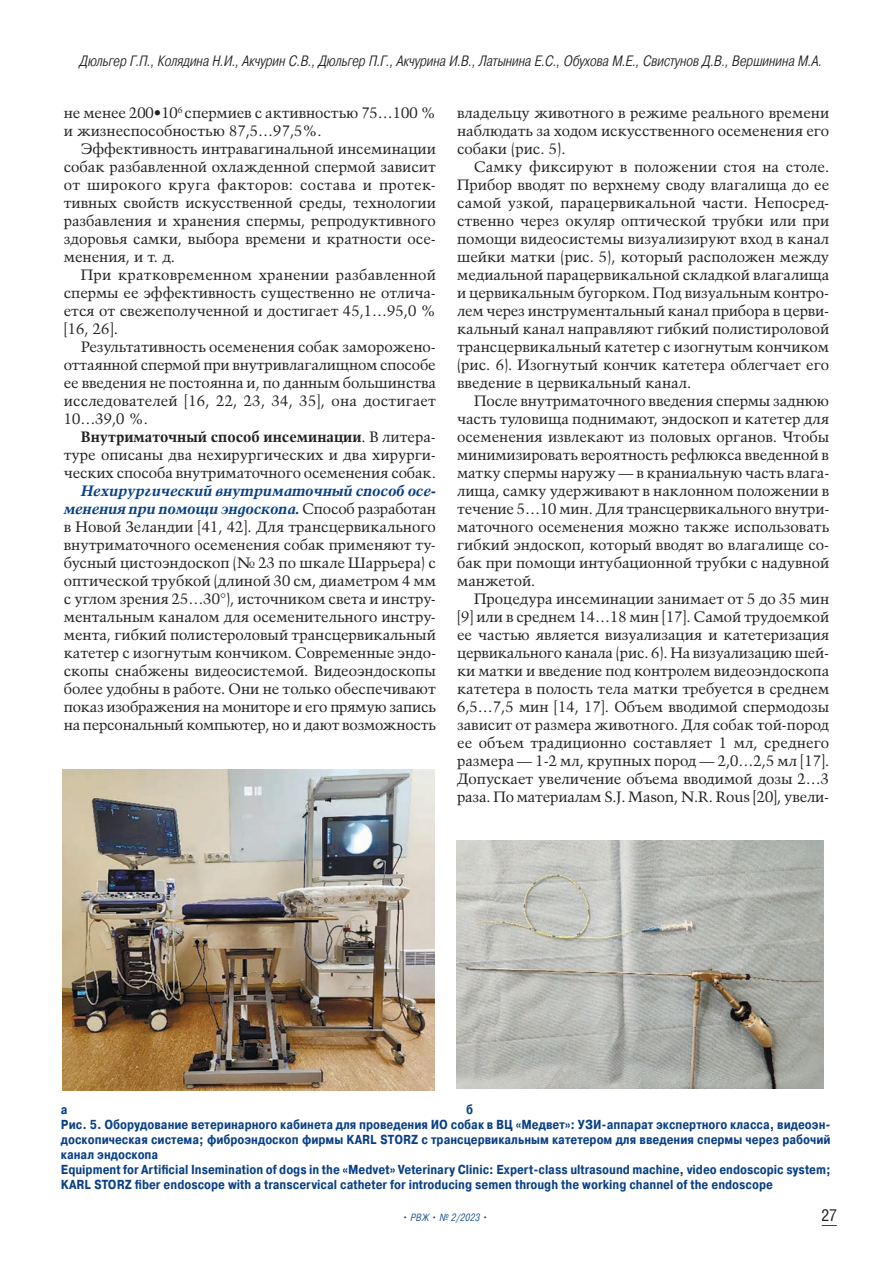
<style>
.page{position:relative;width:893px;height:1263px;background:#fff}
.page>*{position:absolute;margin:0;border:0;box-sizing:border-box;transform-origin:0 0}
.t1{font:16.5px "Helios Cond";color:#231f20}
.t2{font:15px/18px "Talisman";color:#231f20;text-align:justify}
.t3{font:italic 300 15px "Pragmatica Cond";letter-spacing:-.01em;color:#231f20}
.t4{font:700 13.05px/15px "Pragmatica Cond";color:#094085}
.t5{font:italic 300 10.5px "Pragmatica Cond";letter-spacing:.02em;color:#0f4a87}
.s1{font-weight:700}
.s2{font-weight:700;font-style:italic;color:#094085}
</style>
<div class="page">
<svg style="left:822px;top:1225px;width:15px;height:1px"></svg>
<img style="left:62px;top:769px;width:373px;height:322px">
<img style="left:456px;top:840px;width:367px;height:249px">
<p class="t3" style="left:80px;top:51px;width:744px">Дюльгер Г.П., Колядина Н.И., Акчурин С.В., Дюльгер П.Г., Акчурина И.В., Латынина Е.С., Обухова М.Е., Свистунов Д.В., Вершинина М.А.</p>
<p class="t2" style="left:64px;top:104px;width:373px">не менее 200•10<sup>6</sup> спермиев с активностью 75…100 % и жизнеспособностью 87,5…97,5%.</p>
<p class="t2" style="left:64px;top:140px;width:374px;text-indent:17px">Эффективность интравагинальной инсеминации собак разбавленной охлажденной спермой зависит от широкого круга факторов: состава и протек&shy;тивных свойств искусственной среды, технологии разбавления и хранения спермы, репродуктивного здоровья самки, выбора времени и кратности осе&shy;менения, и т. д.</p>
<p class="t2" style="left:64px;top:266px;width:374px;text-indent:17px">При кратковременном хранении разбавленной спермы ее эффективность существенно не отлича&shy;ется от свежеполученной и достигает 45,1…95,0 % [16, 26].</p>
<p class="t2" style="left:64px;top:338px;width:374px;text-indent:17px">Результативность осеменения собак заморожено&shy;оттаянной спермой при внутривлагалищном способе ее введения не постоянна и, по данным большинства исследователей [16, 22, 23, 34, 35], она достигает 10…39,0 %.</p>
<p class="t2" style="left:64px;top:428px;width:374px;text-indent:17px"><span class="s1">Внутриматочный способ инсеминации</span>. В литера&shy;туре описаны два нехирургических и два хирурги&shy;ческих способа внутриматочного осеменения собак.</p>
<p class="t2" style="left:64px;top:482px;width:374px;text-indent:17px"><span class="s2">Нехирургический внутриматочный способ осе&shy;менения при помощи эндоскопа.</span> Способ разработан в Новой Зеландии [41, 42]. Для трансцервикального внутриматочного осеменения собак применяют ту&shy;бусный цистоэндоскоп (№ 23 по шкале Шаррьера) с оптической трубкой (длиной 30 см, диаметром 4 мм с углом зрения 25…30°), источником света и инстру&shy;ментальным каналом для осеменительного инстру&shy;мента, гибкий полистероловый трансцервикальный катетер с изогнутым кончиком. Современные эндо&shy;скопы снабжены видеосистемой. Видеоэндоскопы более удобны в работе. Они не только обеспечивают показ изображения на мониторе и его прямую запись на персональный компьютер, но и дают возможность</p>
<p class="t2" style="left:457px;top:104px;width:374px">владельцу животного в режиме реального времени наблюдать за ходом искусственного осеменения его собаки (рис. 5).</p>
<p class="t2" style="left:457px;top:158px;width:374px;text-indent:17px">Самку фиксируют в положении стоя на столе.<br>Прибор вводят по верхнему своду влагалища до ее самой узкой, парацервикальной части. Непосред&shy;ственно через окуляр оптической трубки или при помощи видеосистемы визуализируют вход в канал шейки матки (рис. 5), который расположен между медиальной парацервикальной складкой влагалища и цервикальным бугорком. Под визуальным контро&shy;лем через инструментальный канал прибора в церви&shy;кальный канал направляют гибкий полистироловой трансцервикальный катетер с изогнутым кончиком (рис. 6). Изогнутый кончик катетера облегчает его введение в цервикальный канал.</p>
<p class="t2" style="left:457px;top:392px;width:374px;text-indent:17px">После внутриматочного введения спермы заднюю часть туловища поднимают, эндоскоп и катетер для осеменения извлекают из половых органов. Чтобы минимизировать вероятность рефлюкса введенной в матку спермы наружу — в краниальную часть влага&shy;лища, самку удерживают в наклонном положении в течение 5…10 мин. Для трансцервикального внутри&shy;маточного осеменения можно также использовать гибкий эндоскоп, который вводят во влагалище со&shy;бак при помощи интубационной трубки с надувной манжетой.</p>
<p class="t2" style="left:457px;top:590px;width:374px;text-indent:17px">Процедура инсеминации занимает от 5 до 35 мин [9] или в среднем 14…18 мин [17]. Самой трудоемкой ее частью является визуализация и катетеризация цервикального канала (рис. 6). На визуализацию шей&shy;ки матки и введение под контролем видеоэндоскопа катетера в полость тела матки требуется в среднем 6,5…7,5 мин [14, 17]. Объем вводимой спермодозы зависит от размера животного. Для собак той-пород ее объем традиционно составляет 1 мл, среднего размера — 1-2 мл, крупных пород — 2,0…2,5 мл [17].<br>Допускает увеличение объема вводимой дозы 2…3 раза. По материалам S.J. Mason, N.R. Rous [20], увели-</p>
<p class="t4" style="left:61px;top:1103px;width:771px;text-indent:405px">б<br>Рис. 5. Оборудование ветеринарного кабинета для проведения ИО собак в ВЦ «Медвет»: УЗИ-аппарат экспертного класса, видеоэн&shy;доскопическая система; фиброэндоскоп фирмы KARL STORZ с трансцервикальным катетером для введения спермы через рабочий канал эндоскопа<br>Equipment for Artificial Insemination of dogs in the «Medvet» Veterinary Clinic: Expert-class ultrasound machine, video endoscopic system; KARL STORZ fiber endoscope with a transcervical catheter for introducing semen through the working channel of the endoscope</p>
<p class="t4" style="left:61px;top:1103px;width:8px">а</p>
<p class="t5" style="left:403px;top:1211px;width:86px">• РВЖ • № 2/2023 •</p>
<p class="t1" style="left:821px;top:1205px;width:17px">27</p>
</div>
